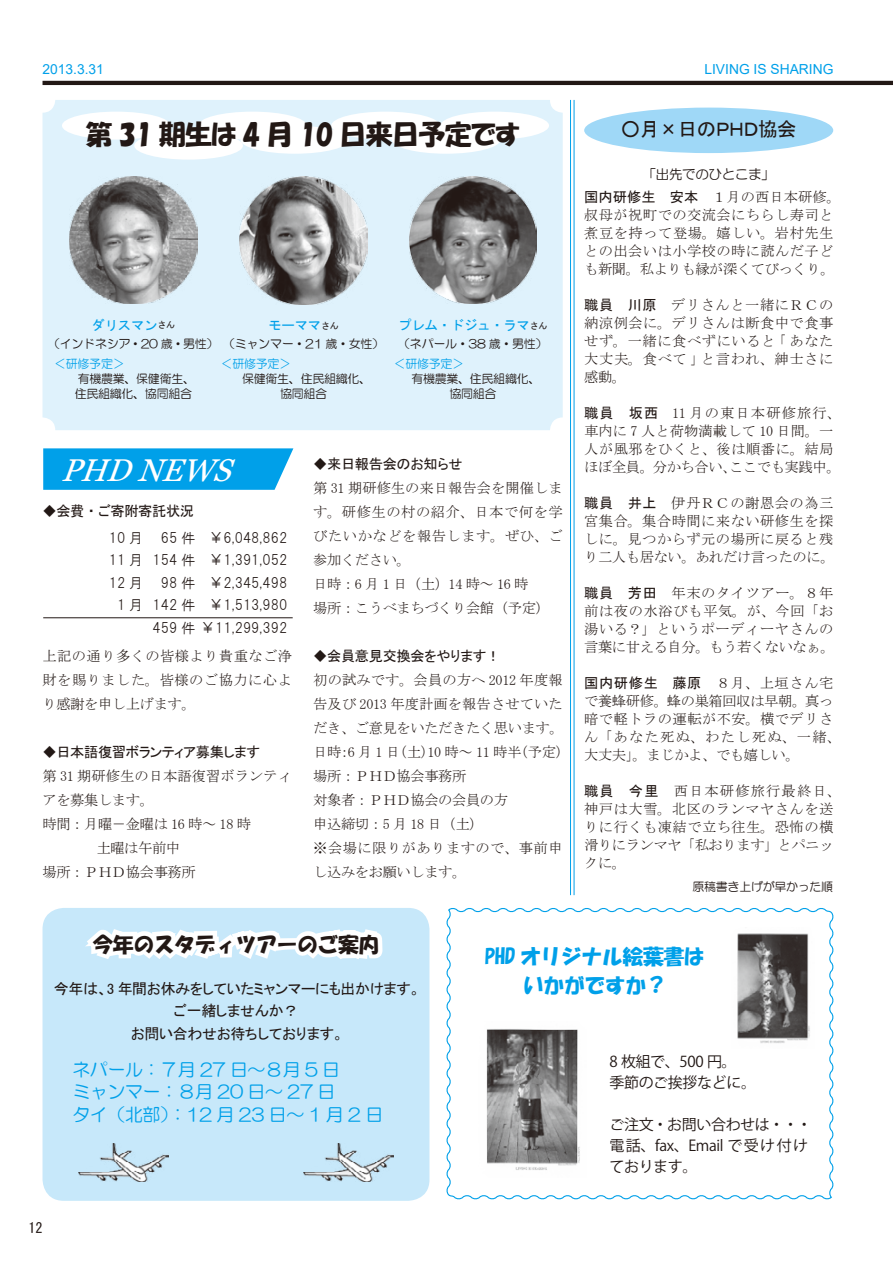
<style>
.page{position:relative;width:893px;height:1263px;background:#fff}
.page>*{position:absolute;margin:0;border:0;box-sizing:border-box;transform-origin:0 0}
.t1{font:italic 31.5px "Georgia";color:#fff}
.t2{font:27px "HGP Soei Kakupoptai";letter-spacing:-.025em;color:#221815}
.t3{font:21px/28.5px "HG Soei Kakupoptai";letter-spacing:-.025em;color:#00a0e9;text-align:center}
.t4{font:21px "HG Soei Kakupoptai";letter-spacing:-.025em;color:#221815}
.t5{font:19.5px "MS P Gothic";letter-spacing:-.025em;color:#221815}
.t6{font:18px/22.5px "HG Maru Gothic MPRO";letter-spacing:-.025em;color:#00a0e9}
.t7{font:15px/21px "Koz Go Pr 6 N";letter-spacing:-.025em;color:#221815}
.t8{font:15px/22.5px "MS P Gothic";letter-spacing:-.025em;color:#221815;text-align:center}
.t9{font:14.25px/18px "MS Mincho";letter-spacing:.03em;color:#221815;text-align:justify}
.t10{font:14.25px/24px "MS Mincho";letter-spacing:-.025em;color:#221815}
.t11{font:14.25px/24px "MS Mincho";letter-spacing:.005em;color:#221815}
.t12{font:14.25px/22.5px "HGS Gothic M";color:#221815;text-align:center}
.t13{font:14.25px/18px "MS Mincho";letter-spacing:.01em;color:#221815}
.t14{font:14.25px "MS P Gothic";letter-spacing:-.025em;color:#221815}
.t15{font:14.25px "MS Gothic";color:#221815}
.t16{font:13.8px "Arial";color:#00a0e9}
.t17{font:13.5px "MS Gothic";letter-spacing:-.025em;color:#00a0e9}
.t18{font:13.5px "HG Maru Gothic MPRO";letter-spacing:-.025em;color:#221815}
.t19{font:12px/15px "HG Maru Gothic MPRO";letter-spacing:-.025em;color:#221815;text-align:center}
.t20{font:12px "HG Maru Gothic MPRO";letter-spacing:-.025em;color:#00a0e9}
.s1{font-size:9px;color:#221815}
.s2{font-family:"MS Gothic"}
</style>
<div class="page">
<hr style="left:43px;top:81px;width:850px;height:4px;background:#221815">
<div style="left:43px;top:908px;width:386px;height:293px;background:#c7e8fa;border-radius:21px"></div>
<div style="left:584px;top:108px;width:249px;height:45px;background:#9fd8f7;border-radius:50%"></div>
<hr style="left:574px;top:100px;width:1px;height:795px;background:#00a0e9">
<hr style="left:570px;top:100px;width:1px;height:795px;background:#00a0e9">
<div style="left:43px;top:100px;width:520px;height:330px;background:#dff2fc;border-radius:13px"></div>
<img style="left:70px;top:176px;width:127px;height:128px">
<img style="left:409px;top:176px;width:128px;height:128px">
<img style="left:240px;top:177px;width:127px;height:127px">
<svg style="left:62px;top:112px;width:487px;height:48px"></svg>
<svg style="left:446px;top:908px;width:388px;height:292px"></svg>
<svg style="left:43px;top:417px;width:381px;height:542px"></svg>
<img style="left:731px;top:927px;width:84px;height:121px">
<img style="left:479px;top:1022px;width:107px;height:156px">
<img style="left:304px;top:1144px;width:90px;height:38px">
<img style="left:78px;top:1144px;width:90px;height:38px">
<p class="t16" style="left:43px;top:59px;width:63px">2013.3.31</p>
<p class="t16" style="left:704px;top:59px;width:131px">LIVING IS SHARING</p>
<h2 class="t2" style="left:85px;top:121px;width:436px">第 31 期生は 4 月 10 日来日予定です</h2>
<p class="t17" style="left:92px;top:318px;width:85px">ダリスマン<span class="s1">さん</span></p>
<p class="t19" style="left:48px;top:336px;width:337px">（インドネシア・20 歳・男性）（ミャンマー・21 歳・女性）</p>
<p class="t20" style="left:54px;top:357px;width:72px">＜研修予定＞</p>
<p class="t19" style="left:75px;top:371px;width:122px;text-align:left">有機農業、保健衛生、住民組織化、協同組合</p>
<p class="t17" style="left:268px;top:319px;width:72px">モーママ<span class="s1">さん</span></p>
<p class="t20" style="left:221px;top:357px;width:72px">＜研修予定＞</p>
<p class="t19" style="left:242px;top:371px;width:130px">保健衛生、住民組織化、協同組合</p>
<p class="t17" style="left:398px;top:319px;width:151px">プレム・ドジュ・ラマ<span class="s1">さん</span></p>
<p class="t19" style="left:398px;top:336px;width:151px">（ネパール・38 歳・男性）</p>
<p class="t20" style="left:394px;top:357px;width:72px">＜研修予定＞</p>
<p class="t19" style="left:411px;top:371px;width:130px">有機農業、住民組織化、協同組合</p>
<h1 class="t1" style="left:61px;top:451px;width:185px">PHDNEWS</h1>
<p class="t14" style="left:43px;top:504px;width:153px">◆会費・ご寄附寄託状況</p>
<p class="t12" style="left:109px;top:526px;width:36px">10 月<br>11 月<br>12 月<br>1月</p>
<p class="t12" style="left:161px;top:526px;width:36px">65 件</p>
<p class="t12" style="left:209px;top:526px;width:80px;text-align:justify">￥6,048,862￥1,391,052￥2,345,498￥1,513,980</p>
<p class="t12" style="left:153px;top:549px;width:44px">154 件</p>
<p class="t12" style="left:161px;top:571px;width:36px">98 件</p>
<p class="t12" style="left:153px;top:594px;width:44px">142 件</p>
<p class="t12" style="left:153px;top:616px;width:136px">459 件￥11,299,392</p>
<p class="t9" style="left:43px;top:643px;width:251px;line-height:24px">上記の通り多くの皆様より貴重なご浄財を賜りました。皆様のご協力に心より感謝を申し上げます。</p>
<p class="t14" style="left:43px;top:744px;width:219px">◆日本語復習ボランティア募集します</p>
<p class="t11" style="left:43px;top:763px;width:251px">第 31 期研修生の日本語復習ボランティ</p>
<p class="t10" style="left:43px;top:787px;width:113px">アを募集します。</p>
<p class="t10" style="left:43px;top:811px;width:210px">時間：月曜－金曜は 16 時～ 18 時</p>
<p class="t9" style="left:97px;top:838px;width:85px">土曜は午前中</p>
<p class="t10" style="left:43px;top:859px;width:155px">場所：ＰＨＤ協会事務所</p>
<p class="t14" style="left:313px;top:456px;width:151px">◆来日報告会のお知らせ</p>
<p class="t11" style="left:313px;top:476px;width:251px">第 31 期研修生の来日報告会を開催します。研修生の村の紹介、日本で何を学びたいかなどを報告します。ぜひ、ご参加ください。<br>日時：6 月 1 日（土）14 時～ 16 時<br>場所：こうべまちづくり会館（予定）</p>
<p class="t14" style="left:313px;top:648px;width:189px">◆会員意見交換会をやります！</p>
<p class="t10" style="left:313px;top:668px;width:258px">初の試みです。会員の方へ 2012 年度報告及び 2013 年度計画を報告させていただき、ご意見をいただきたく思います。日時：6 月 1 日（土）10 時～ 11 時半（予定）場所：ＰＨＤ協会事務所<br>対象者：ＰＨＤ協会の会員の方<br>申込締切：5 月 18 日（土）<br>※会場に限りがありますので、事前申し込みをお願いします。</p>
<h3 class="t5" style="left:621px;top:120px;width:177px">○月×日のＰＨＤ協会</h3>
<p class="t18" style="left:643px;top:167px;width:133px">「出先でのひとこま」</p>
<p class="t9" style="left:584px;top:188px;width:258px;text-align:left"><span class="s2">国内研修生　安本</span>　１月の西日本研修。叔母が祝町での交流会にちらし寿司と煮豆を持って登場。嬉しい。岩村先生との出会いは小学校の時に読んだ子ども新聞。私よりも縁が深くてびっくり。</p>
<p class="t9" style="left:584px;top:296px;width:251px"><span class="s2">職員　川原</span>　デリさんと一緒にＲＣの納涼例会に。デリさんは断食中で食事せず。一緒に食べずにいると｢あなた大丈夫。食べて｣と言われ、紳士さに感動。</p>
<p class="t13" style="left:584px;top:404px;width:258px"><span class="s2">職員　坂西</span>　11 月の東日本研修旅行、車内に 7 人と荷物満載して 10 日間。一人が風邪をひくと、後は順番に。結局ほぼ全員。分かち合い、ここでも実践中。</p>
<p class="t9" style="left:584px;top:494px;width:252px"><span class="s2">職員　井上</span>　伊丹ＲＣの謝恩会の為三宮集合。集合時間に来ない研修生を探しに。見つからず元の場所に戻ると残り二人も居ない。あれだけ言ったのに。</p>
<p class="t9" style="left:584px;top:584px;width:252px"><span class="s2">職員　芳田</span>　年末のタイツアー。８年前は夜の水浴びも平気。が、今回「お湯いる？」というポーディーヤさんの言葉に甘える自分。もう若くないなぁ。</p>
<p class="t9" style="left:584px;top:674px;width:258px;text-align:left"><span class="s2">国内研修生　藤原</span>　８月、上垣さん宅で養蜂研修。蜂の巣箱回収は早朝。真っ暗で軽トラの運転が不安。横でデリさん「あなた死ぬ、わたし死ぬ、一緒、大丈夫」。まじかよ、でも嬉しい。</p>
<p class="t9" style="left:584px;top:782px;width:258px;text-align:left"><span class="s2">職員　今里</span>　西日本研修旅行最終日、神戸は大雪。北区のランマヤさんを送りに行くも凍結で立ち往生。恐怖の横滑りにランマヤ「私おります」とパニックに。</p>
<p class="t19" style="left:692px;top:879px;width:142px">原稿書き上げが早かった順</p>
<h3 class="t4" style="left:92px;top:933px;width:289px">今年のスタディツアーのご案内</h3>
<p class="t8" style="left:54px;top:977px;width:368px">今年は、3 年間お休みをしていたミャンマーにも出かけます。ご一緒しませんか？<br>お問い合わせお待ちしております。</p>
<p class="t6" style="left:72px;top:1058px;width:312px">ネパール：７月 27 日～８月 5 日<br>ミャンマー：８月 20 日～ 27 日<br>タイ（北部）：12 月 23 日～ 1 月 2 日</p>
<p class="t15" style="left:29px;top:1220px;width:15px">12</p>
<h3 class="t3" style="left:485px;top:942px;width:221px">PHD オリジナル絵葉書はいかがですか？</h3>
<p class="t7" style="left:609px;top:1051px;width:148px">8 枚組で、500 円。<br>季節のご挨拶などに。</p>
<p class="t7" style="left:609px;top:1114px;width:204px">ご注文・お問い合わせは・・・電話、fax、Email で受け付けております。</p>
</div>
